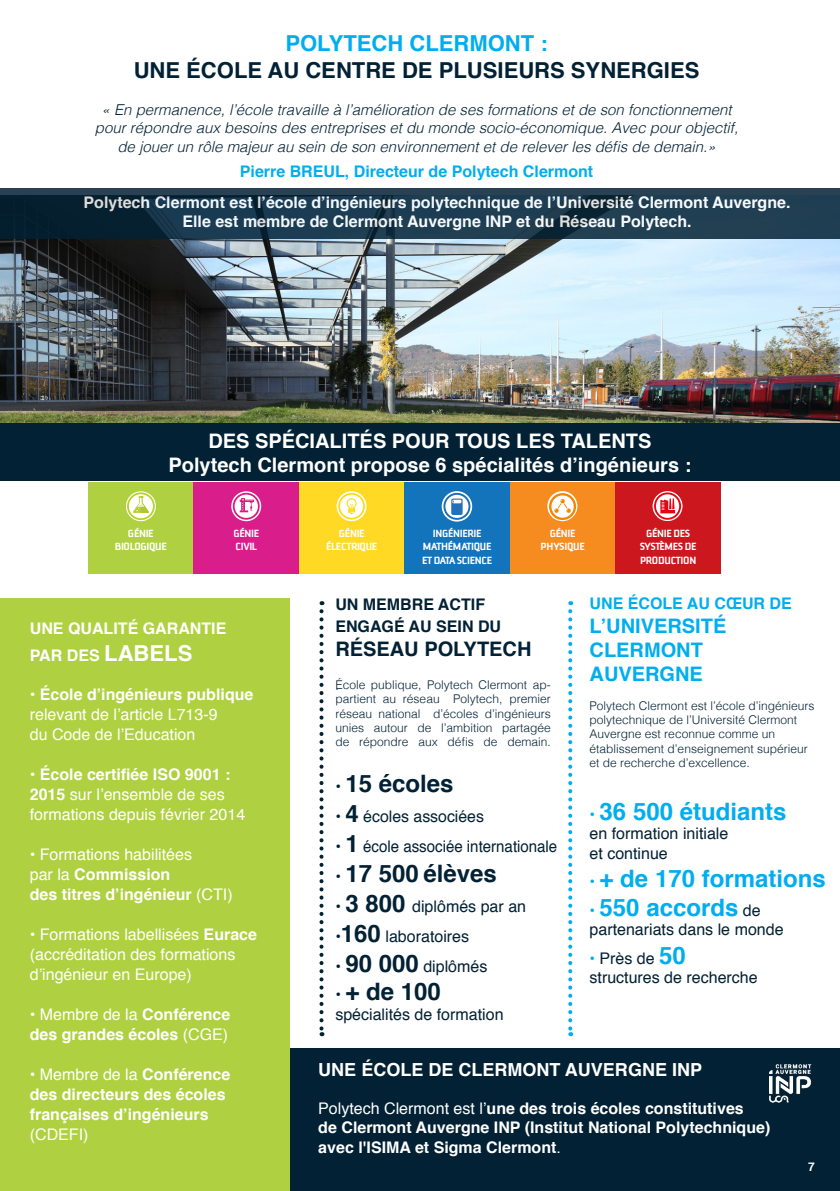
<style>
.page{position:relative;width:840px;height:1191px;background:#fff}
.page>*{position:absolute;margin:0;border:0;box-sizing:border-box;transform-origin:0 0}
.t1{font:700 24px "Helvetica";color:#00aeef}
.t2{font:700 24px "Helvetica";color:#022134}
.t3{font:700 22px "Helvetica";color:#022134}
.t4{font:700 22px "Helvetica";color:#00aeef}
.t5{font:700 20px "Helvetica";color:#fff}
.t6{font:700 20px "Helvetica";color:#00aeef}
.t7{font:700 20px "Helvetica";color:#022134}
.t8{font:700 18px "Helvetica";color:#fff}
.t9{font:700 16px/20px "Helvetica";color:#fff}
.t10{font:16px/20px "Helvetica";color:#fff}
.t11{font:16px "Helvetica";color:#022134}
.t12{font:700 16px "Helvetica";color:#00aeef}
.t13{font:700 16px "Helvetica";color:#022134}
.t14{font:italic 300 15px "Helvetica";color:#022134}
.t15{font:300 12px/14.4px "Helvetica";color:#022134;text-align:justify}
.t16{font:700 12px "Helvetica";color:#fff}
.t17{font:700 11.4px "Downtempo";color:#fff;scale:.9 1}
.s1{font-size:22px}
.s2{font-weight:400}
.s3{font-weight:700}
.s4{font-weight:400;font-size:16px}
.s5{font-weight:700;font-size:24px}
.s6{font-weight:400;font-size:16px;color:#022134}
.s7{color:#00aeef}
.s8{font-weight:700;font-size:24px;color:#00aeef}
</style>
<div class="page">
<div style="left:274px;top:1048px;width:565px;height:143px;background:#022134"></div>
<div style="left:0;top:598px;width:289px;height:593px;background:#afd141"></div>
<img style="left:0;top:239px;width:839px;height:184px">
<div style="left:0;top:423px;width:839px;height:57px;background:#022134"></div>
<div style="left:88px;top:483px;width:105px;height:91px;background:#afd141"></div>
<div style="left:193px;top:483px;width:105px;height:91px;background:#d91d8a"></div>
<div style="left:299px;top:483px;width:105px;height:91px;background:#ffd923"></div>
<div style="left:404px;top:483px;width:105px;height:91px;background:#1374bb"></div>
<div style="left:509px;top:483px;width:106px;height:91px;background:#f68b1f"></div>
<div style="left:615px;top:483px;width:105px;height:91px;background:#cc171e"></div>
<svg style="left:0;top:188px;width:839px;height:51px;fill:#1d3d52"></svg>
<svg style="left:319px;top:611px;width:4px;height:425px"></svg>
<svg style="left:568px;top:611px;width:4px;height:425px"></svg>
<img style="left:769px;top:1064px;width:43px;height:39px">
<svg style="left:126px;top:492px;width:29px;height:28px"></svg>
<div style="left:126px;top:491px;width:30px;height:30px;border:1px solid #fff;border-radius:50%"></div>
<div style="left:127px;top:492px;width:28px;height:28px;border:2px solid #bad129;border-radius:50%"></div>
<svg style="left:133px;top:496px;width:16px;height:17px"></svg>
<svg style="left:232px;top:492px;width:28px;height:28px"></svg>
<div style="left:231px;top:491px;width:30px;height:30px;border:1px solid #fff;border-radius:50%"></div>
<svg style="left:239px;top:498px;width:15px;height:14px"></svg>
<div style="left:233px;top:493px;width:26px;height:26px;border:2px solid #d91a80;border-radius:50%"></div>
<svg style="left:337px;top:492px;width:29px;height:28px"></svg>
<div style="left:336px;top:491px;width:30px;height:30px;border:1px solid #fff;border-radius:50%"></div>
<svg style="left:346px;top:498px;width:10px;height:16px"></svg>
<div style="left:338px;top:493px;width:26px;height:26px;border:2px solid #ffdb03;border-radius:50%"></div>
<svg style="left:442px;top:492px;width:29px;height:29px"></svg>
<div style="left:441px;top:491px;width:31px;height:30px;border:1px solid #fff;border-radius:50%"></div>
<svg style="left:451px;top:498px;width:11px;height:17px"></svg>
<div style="left:443px;top:493px;width:27px;height:27px;border:2px solid #1c70b8;border-radius:50%"></div>
<svg style="left:547px;top:492px;width:29px;height:28px"></svg>
<div style="left:547px;top:491px;width:30px;height:30px;border:1px solid #fff;border-radius:50%"></div>
<svg style="left:553px;top:499px;width:17px;height:14px"></svg>
<div style="left:548px;top:493px;width:27px;height:27px;border:2px solid #f28705;border-radius:50%"></div>
<svg style="left:652px;top:492px;width:29px;height:28px"></svg>
<div style="left:652px;top:491px;width:30px;height:30px;border:1px solid #fff;border-radius:50%"></div>
<svg style="left:660px;top:498px;width:14px;height:15px"></svg>
<div style="left:653px;top:492px;width:27px;height:28px;border:2px solid #e30512;border-radius:50%"></div>
<p class="t4" style="left:285px;top:26px;width:263px">POLYTECH CLERMONT :</p>
<p class="t3" style="left:134px;top:52px;width:567px">UNE ÉCOLE AU CENTRE DE PLUSIEURS SYNERGIES</p>
<p class="t14" style="left:101px;top:97px;width:631px">« En permanence, l’école travaille à l’amélioration de ses formations et de son fonctionnement</p>
<p class="t14" style="left:95px;top:115px;width:644px">pour répondre aux besoins des entreprises et du monde socio-économique. Avec pour objectif,</p>
<p class="t14" style="left:117px;top:134px;width:599px">de jouer un rôle majeur au sein de son environnement et de relever les défis de demain.»</p>
<p class="t12" style="left:240px;top:159px;width:354px">Pierre BREUL, Directeur de Polytech Clermont</p>
<p class="t9" style="left:83px;top:193px;width:708px;line-height:19.2px;text-align:center">Polytech Clermont est l’école d’ingénieurs polytechnique de l’Université Clermont Auvergne.<br>Elle est membre de Clermont Auvergne INP et du Réseau Polytech.</p>
<p class="t5" style="left:208px;top:425px;width:444px">DES SPÉCIALITÉS POUR TOUS LES TALENTS</p>
<p class="t5" style="left:168px;top:449px;width:524px">Polytech Clermont propose 6 spécialités d’ingénieurs :</p>
<p class="t17" style="left:128px;top:526px;width:30px">GÉNIE</p>
<p class="t17" style="left:115px;top:540px;width:59px">BIOLOGIQUE</p>
<p class="t17" style="left:233px;top:526px;width:30px">GÉNIE</p>
<p class="t17" style="left:235px;top:540px;width:25px">CIVIL</p>
<p class="t9" style="left:30px;top:619px;width:198px">UNE QUALITÉ GARANTIE</p>
<p class="t9" style="left:30px;top:645px;width:164px">PAR DES <span class="s1">LABELS</span></p>
<p class="t9" style="left:30px;top:684px;width:225px"><span class="s2">•</span> École d’ingénieurs publique</p>
<p class="t10" style="left:30px;top:705px;width:189px">relevant de l’article L713-9</p>
<p class="t10" style="left:30px;top:725px;width:167px">du Code de l’Education</p>
<p class="t9" style="left:30px;top:764px;width:202px"><span class="s2">•</span> École certifiée ISO 9001 :<br>2015 <span class="s2">sur l’ensemble de ses</span></p>
<p class="t10" style="left:30px;top:805px;width:217px">formations depuis février 2014</p>
<p class="t10" style="left:30px;top:845px;width:164px">• Formations habilitées</p>
<p class="t9" style="left:30px;top:864px;width:142px"><span class="s2">par la</span> Commission</p>
<p class="t9" style="left:30px;top:884px;width:204px">des titres d’ingénieur <span class="s2">(CTI)</span></p>
<p class="t10" style="left:30px;top:925px;width:229px">• Formations labellisées <span class="s3">Eurace </span>(accréditation des formations d’ingénieur en Europe)</p>
<p class="t10" style="left:30px;top:1005px;width:202px">• Membre de la <span class="s3">Conférence</span></p>
<p class="t9" style="left:30px;top:1024px;width:200px">des grandes écoles <span class="s2">(CGE)</span></p>
<p class="t10" style="left:30px;top:1065px;width:202px">• Membre de la <span class="s3">Conférence</span></p>
<p class="t9" style="left:30px;top:1084px;width:197px">des directeurs des écoles</p>
<p class="t9" style="left:30px;top:1104px;width:180px">françaises d’ingénieurs <span class="s2">(CDEFI)</span></p>
<p class="t17" style="left:339px;top:526px;width:30px">GÉNIE</p>
<p class="t17" style="left:326px;top:540px;width:58px">ÉLECTRIQUE</p>
<p class="t17" style="left:432px;top:526px;width:55px">INGÉNIERIE</p>
<p class="t17" style="left:422px;top:540px;width:77px">MATHÉMATIQUE</p>
<p class="t17" style="left:422px;top:553px;width:79px">ET DATA SCIENCE</p>
<p class="t17" style="left:549px;top:526px;width:30px">GÉNIE</p>
<p class="t17" style="left:540px;top:540px;width:50px">PHYSIQUE</p>
<p class="t17" style="left:645px;top:526px;width:50px">GÉNIE DES</p>
<p class="t17" style="left:639px;top:540px;width:64px">SYSTÈMES DE</p>
<p class="t17" style="left:639px;top:553px;width:64px">PRODUCTION</p>
<p class="t13" style="left:335px;top:592px;width:151px">UN MEMBRE ACTIF</p>
<p class="t13" style="left:335px;top:613px;width:167px">ENGAGÉ AU SEIN DU</p>
<p class="t7" style="left:335px;top:633px;width:197px">RÉSEAU POLYTECH</p>
<p class="t15" style="left:335px;top:677px;width:5px">.</p>
<p class="t15" style="left:335px;top:676px;width:217px">École publique, Polytech Clermont ap&shy;partient au réseau Polytech, premier réseau national d’écoles d’ingénieurs unies autour de l’ambition partagée de répondre aux défis de demain.</p>
<p class="t2" style="left:335px;top:763px;width:120px"><span class="s4">•</span> 15 écoles</p>
<p class="t11" style="left:335px;top:803px;width:150px">• <span class="s5">4</span> écoles associées</p>
<p class="t11" style="left:335px;top:833px;width:223px">• <span class="s5">1</span> école associée internationale</p>
<p class="t2" style="left:335px;top:853px;width:163px"><span class="s4">•</span> 17 500 élèves</p>
<p class="t11" style="left:335px;top:893px;width:192px">• <span class="s5">3 800</span> diplômés par an</p>
<p class="t11" style="left:335px;top:923px;width:135px">•<span class="s5">160</span> laboratoires</p>
<p class="t11" style="left:335px;top:953px;width:153px">• <span class="s5">90 000</span> diplômés</p>
<p class="t2" style="left:335px;top:972px;width:107px"><span class="s4">•</span> + de 100</p>
<p class="t11" style="left:335px;top:1001px;width:170px">spécialités de formation</p>
<p class="t12" style="left:589px;top:590px;width:204px">UNE ÉCOLE AU CŒUR DE</p>
<p class="t6" style="left:589px;top:610px;width:138px">L’UNIVERSITÉ</p>
<p class="t6" style="left:589px;top:634px;width:115px">CLERMONT</p>
<p class="t6" style="left:589px;top:658px;width:115px">AUVERGNE</p>
<p class="t15" style="left:589px;top:697px;width:226px;text-align:left">Polytech Clermont est l’école d’ingénieurs polytechnique de l’Université Clermont Auvergne est reconnue comme un établissement d’enseignement supérieur et de recherche d’excellence.</p>
<p class="t1" style="left:589px;top:792px;width:198px"><span class="s4">•</span> 36 500 étudiants</p>
<p class="t11" style="left:589px;top:821px;width:140px">en formation initiale</p>
<p class="t11" style="left:589px;top:840px;width:80px">et continue</p>
<p class="t1" style="left:589px;top:859px;width:238px"><span class="s4">•</span> + de 170 formations</p>
<p class="t1" style="left:589px;top:888px;width:173px"><span class="s4">•</span> 550 accords <span class="s6">de</span></p>
<p class="t11" style="left:589px;top:917px;width:195px">partenariats dans le monde</p>
<p class="t11" style="left:589px;top:946px;width:98px"><span class="s7">•</span> Près de <span class="s8">50</span></p>
<p class="t11" style="left:589px;top:965px;width:170px">structures de recherche</p>
<p class="t8" style="left:318px;top:1055px;width:385px">UNE ÉCOLE DE CLERMONT AUVERGNE INP</p>
<p class="t9" style="left:318px;top:1098px;width:427px"><span class="s2">Polytech Clermont est l’</span>une des trois écoles constitutives</p>
<p class="t9" style="left:318px;top:1118px;width:453px">de Clermont Auvergne INP (Institut National Polytechnique)</p>
<p class="t9" style="left:318px;top:1137px;width:244px">avec l'ISIMA et Sigma Clermont<span class="s2">.</span></p>
<p class="t16" style="left:807px;top:1157px;width:8px">7</p>
</div>
